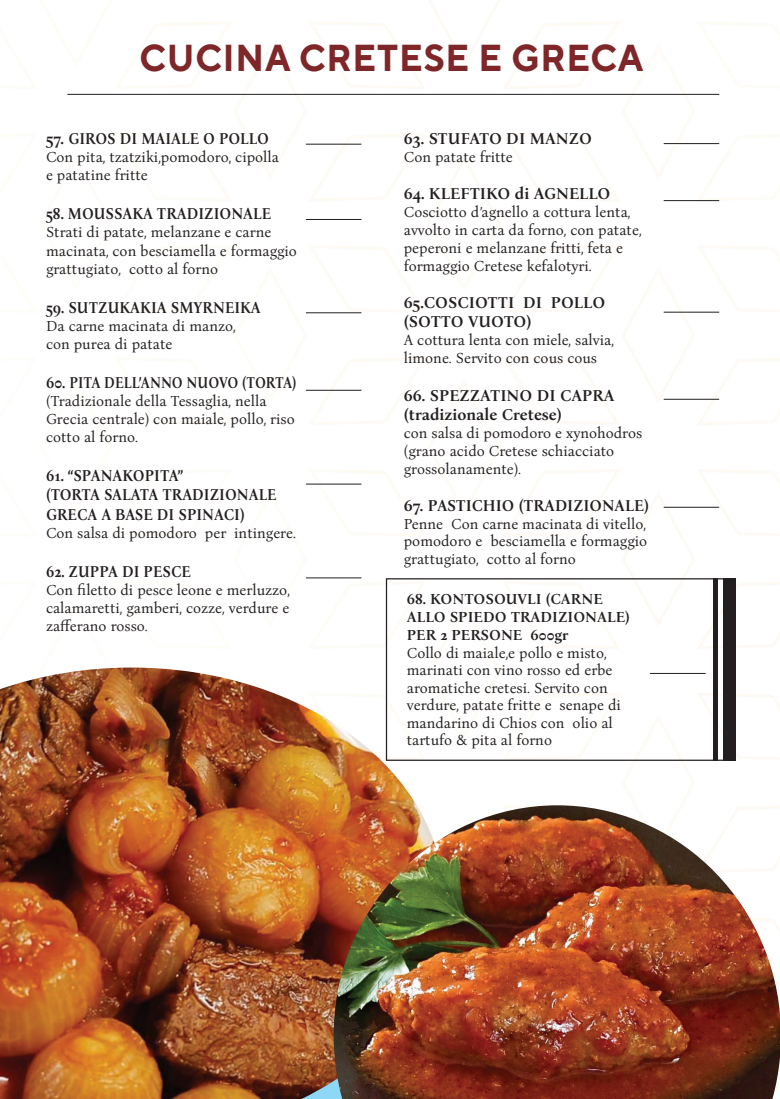
<style>
.page{position:relative;width:780px;height:1099px;background:#fff}
.page>*{position:absolute;margin:0;border:0;box-sizing:border-box;transform-origin:0 0}
.t1{font:700 37.5px "TT Norms Pro";letter-spacing:.025em;color:#7e2628;scale:.95 1}
.t2{font:700 16.25px/19.5px "Bona Nova";color:#231f20}
.t3{font:700 16.25px/19.5px "Bona Nova";color:#231f20;scale:.92 1}
.t4{font:15px/18px "Bona Nova";color:#231f20}
.t5{font:700 15px/18px "Bona Nova";color:#231f20}
</style>
<div class="page">
<hr style="left:306px;top:144px;width:55px;height:1px;background:#231f20">
<hr style="left:663px;top:143px;width:56px;height:1px;background:#231f20">
<hr style="left:67px;top:94px;width:652px;height:1px;background:#231f20">
<hr style="left:306px;top:219px;width:55px;height:1px;background:#231f20">
<hr style="left:306px;top:484px;width:55px;height:1px;background:#231f20">
<hr style="left:306px;top:577px;width:55px;height:1px;background:#231f20">
<hr style="left:663px;top:200px;width:56px;height:1px;background:#231f20">
<hr style="left:306px;top:312px;width:55px;height:1px;background:#231f20">
<hr style="left:306px;top:390px;width:55px;height:1px;background:#231f20">
<hr style="left:663px;top:312px;width:56px;height:1px;background:#231f20">
<hr style="left:663px;top:399px;width:56px;height:1px;background:#231f20">
<hr style="left:663px;top:507px;width:56px;height:1px;background:#231f20">
<img style="left:0;top:667px;width:444px;height:431px">
<img style="left:333px;top:805px;width:447px;height:293px">
<hr style="left:650px;top:673px;width:55px;height:1px;background:#231f20">
<div style="left:386px;top:578px;width:350px;height:182px;border:1px solid #231f20"></div>
<div style="left:712px;top:578px;width:5px;height:182px;background:#231f20"></div>
<div style="left:723px;top:578px;width:13px;height:182px;background:#231f20"></div>
<h1 class="t1" style="left:139px;top:33px;width:532px">CUCINA CRETESE E GRECA</h1>
<p class="t2" style="left:46px;top:129px;width:224px">57. GIROS DI MAIALE O POLLO</p>
<p class="t4" style="left:46px;top:149px;width:234px">Con pita, tzatziki,pomodoro, cipolla e patatine fritte</p>
<p class="t3" style="left:46px;top:204px;width:246px">58. MOUSSAKA TRADIZIONALE</p>
<p class="t4" style="left:46px;top:224px;width:252px">Strati di patate, melanzane e carne macinata, con besciamella e formaggio grattugiato, cotto al forno</p>
<p class="t3" style="left:46px;top:297px;width:235px">59. SUTZUKAKIA SMYRNEIKA</p>
<p class="t4" style="left:46px;top:317px;width:191px">Da carne macinata di manzo, con purea di patate</p>
<p class="t3" style="left:46px;top:372px;width:273px">60. PITA DELL’ANNO NUOVO (TORTA)</p>
<p class="t4" style="left:46px;top:392px;width:250px">(Tradizionale della Tessaglia, nella<br>Grecia centrale) con maiale, pollo, riso cotto al forno.</p>
<p class="t3" style="left:46px;top:465px;width:252px">61. “SPANAKOPITA”<br>(TORTA SALATA TRADIZIONALE<br>GRECA A BASE DI SPINACI)</p>
<p class="t4" style="left:46px;top:524px;width:251px">Con salsa di pomodoro per intingere.</p>
<p class="t3" style="left:46px;top:561px;width:159px">62. ZUPPA DI PESCE</p>
<p class="t4" style="left:46px;top:581px;width:245px;text-align:justify">Con filetto di pesce leone e merluzzo, calamaretti, gamberi, cozze, verdure e zafferano rosso.</p>
<p class="t2" style="left:404px;top:129px;width:190px">63. STUFATO DI MANZO</p>
<p class="t4" style="left:404px;top:148px;width:111px">Con patate fritte</p>
<p class="t2" style="left:404px;top:184px;width:208px">64. KLEFTIKO di AGNELLO</p>
<p class="t4" style="left:404px;top:203px;width:239px">Cosciotto d’agnello a cottura lenta, avvolto in carta da forno, con patate, peperoni e melanzane fritti, feta e formaggio Cretese kefalotyri.</p>
<p class="t2" style="left:404px;top:293px;width:203px">65.COSCIOTTI DI POLLO (SOTTO VUOTO)</p>
<p class="t4" style="left:404px;top:332px;width:212px">A cottura lenta con miele, salvia, limone. Servito con cous cous</p>
<p class="t2" style="left:404px;top:385px;width:212px">66. SPEZZATINO DI CAPRA (tradizionale Cretese)</p>
<p class="t4" style="left:404px;top:424px;width:240px">con salsa di pomodoro e xynohodros (grano acido Cretese schiacciato grossolanamente).</p>
<p class="t2" style="left:404px;top:496px;width:246px">67. PASTICHIO (TRADIZIONALE)</p>
<p class="t4" style="left:404px;top:515px;width:245px;line-height:17.5px;text-align:justify">Penne Con carne macinata di vitello, pomodoro e besciamella e formaggio grattugiato, cotto al forno</p>
<p class="t5" style="left:407px;top:590px;width:224px">68. KONTOSOUVLI (CARNE<br>ALLO SPIEDO TRADIZIONALE)<br>PER 2 PERSONE 600gr</p>
<p class="t4" style="left:407px;top:644px;width:216px;line-height:17.5px">Collo di maiale,e pollo e misto, marinati con vino rosso ed erbe aromatiche cretesi. Servito con verdure, patate fritte e senape di mandarino di Chios con olio al tartufo &amp; pita al forno</p>
</div>
